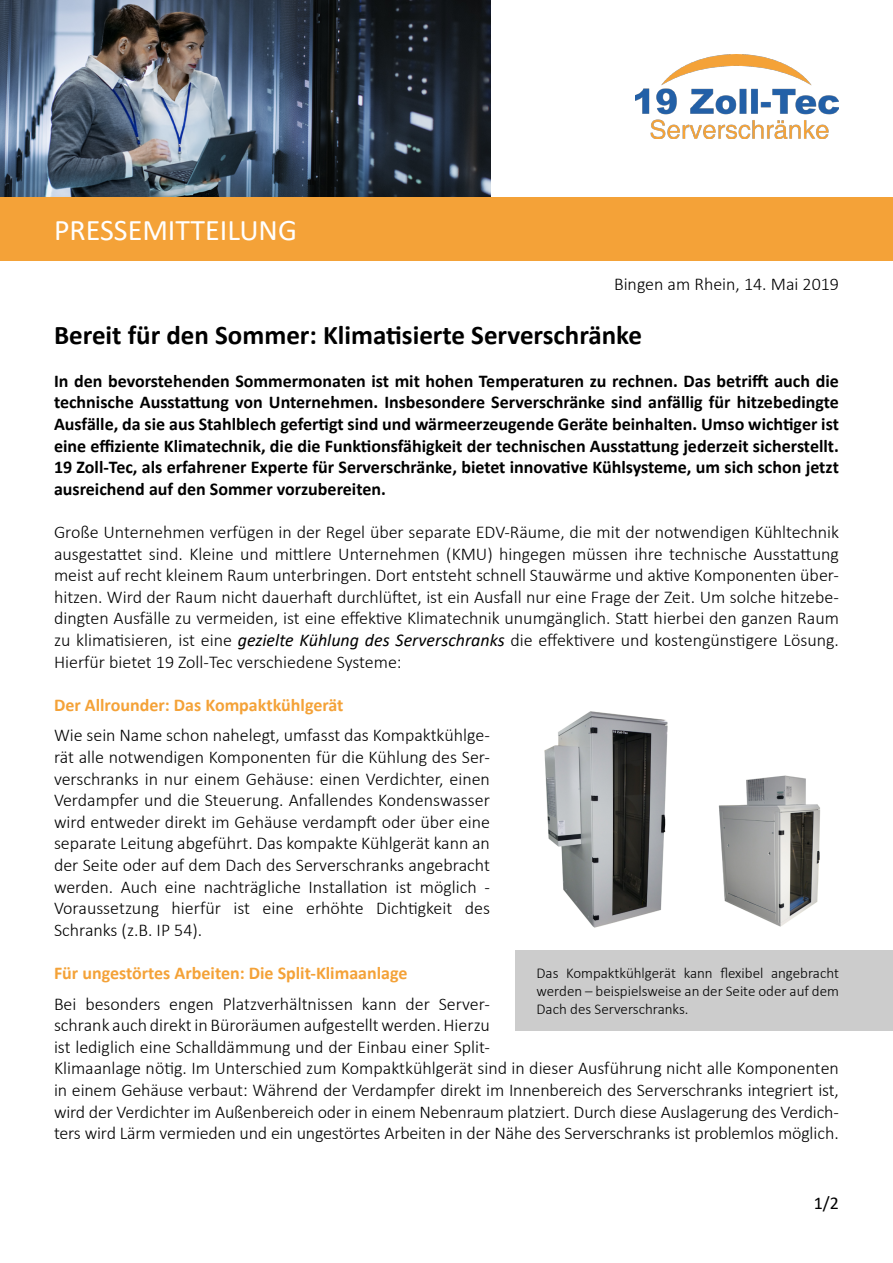
<style>
.page{position:relative;width:893px;height:1263px;background:#fff}
.page>*{position:absolute;margin:0;border:0;box-sizing:border-box;transform-origin:0 0}
.t1{font:30px "Calibri";color:#fff}
.t2{font:700 27px "Calibri";color:#000}
.t3{font:300 18px/21.6px "Calibri";letter-spacing:-.01em;color:#000;text-align:justify}
.t4{font:700 18px/21.6px "Calibri";color:#000;text-align:justify}
.t5{font:700 18px "Calibri";color:#f4a238}
.t6{font:18px "Calibri";color:#000}
.t7{font:300 15px/18px "Calibri";color:#000;text-align:justify}
.s1{font-weight:400;font-style:italic}
</style>
<div class="page">
<img style="left:0;top:0;width:491px;height:197px">
<img style="left:635px;top:54px;width:204px;height:84px">
<div style="left:0;top:197px;width:893px;height:63px;background:#f4a238"></div>
<div style="left:515px;top:950px;width:378px;height:80px;background:#ccc"></div>
<img style="left:544px;top:711px;width:124px;height:217px">
<img style="left:718px;top:775px;width:103px;height:152px">
<h1 class="t1" style="left:54px;top:209px;width:244px">PRESSEMITTEILUNG</h1>
<p class="t3" style="left:614px;top:272px;width:226px">Bingen am Rhein, 14. Mai 2019</p>
<h2 class="t2" style="left:54px;top:315px;width:590px">Bereit für den Sommer: Klimatisierte Serverschränke</h2>
<p class="t4" style="left:54px;top:370px;width:786px">In den bevorstehenden Sommermonaten ist mit hohen Temperaturen zu rechnen. Das betrifft auch die technische Ausstattung von Unternehmen. Insbesondere Serverschränke sind anfällig für hitzebedingte Ausfälle, da sie aus Stahlblech gefertigt sind und wärmeerzeugende Geräte beinhalten. Umso wichtiger ist eine effiziente Klimatechnik, die die Funktionsfähigkeit der technischen Ausstattung jederzeit sicherstellt.<br>19 Zoll-Tec, als erfahrener Experte für Serverschränke, bietet innovative Kühlsysteme, um sich schon jetzt ausreichend auf den Sommer vorzubereiten.</p>
<p class="t3" style="left:54px;top:520px;width:786px">Große Unternehmen verfügen in der Regel über separate EDV-Räume, die mit der notwendigen Kühltechnik ausgestattet sind. Kleine und mittlere Unternehmen (KMU) hingegen müssen ihre technische Ausstattung meist auf recht kleinem Raum unterbringen. Dort entsteht schnell Stauwärme und aktive Komponenten über&shy;hitzen. Wird der Raum nicht dauerhaft durchlüftet, ist ein Ausfall nur eine Frage der Zeit. Um solche hitzebe&shy;dingten Ausfälle zu vermeiden, ist eine effektive Klimatechnik unumgänglich. Statt hierbei den ganzen Raum zu klimatisieren, ist eine <span class="s1">gezielte Kühlung des Serverschranks</span> die effektivere und kostengünstigere Lösung.<br>Hierfür bietet 19 Zoll-Tec verschiedene Systeme:</p>
<p class="t5" style="left:54px;top:692px;width:291px">Der Allrounder: Das Kompaktkühlgerät</p>
<p class="t3" style="left:54px;top:724px;width:437px">Wie sein Name schon nahelegt, umfasst das Kompaktkühlge&shy;rät alle notwendigen Komponenten für die Kühlung des Ser&shy;verschranks in nur einem Gehäuse: einen Verdichter, einen Verdampfer und die Steuerung. Anfallendes Kondenswasser wird entweder direkt im Gehäuse verdampft oder über eine separate Leitung abgeführt. Das kompakte Kühlgerät kann an der Seite oder auf dem Dach des Serverschranks angebracht werden. Auch eine nachträgliche Installation ist möglich - Voraussetzung hierfür ist eine erhöhte Dichtigkeit des Schranks (z.B. IP 54).</p>
<p class="t5" style="left:54px;top:960px;width:355px">Für ungestörtes Arbeiten: Die Split-Klimaanlage</p>
<p class="t3" style="left:54px;top:992px;width:786px;text-align:left">Bei besonders engen Platzverhältnissen kann der Server-<br>schrank auch direkt in Büroräumen aufgestellt werden. Hierzu<br>ist lediglich eine Schalldämmung und der Einbau einer Split-<br>Klimaanlage nötig. Im Unterschied zum Kompaktkühlgerät sind in dieser Ausführung nicht alle Komponenten in einem Gehäuse verbaut: Während der Verdampfer direkt im Innenbereich des Serverschranks integriert ist, wird der Verdichter im Außenbereich oder in einem Nebenraum platziert. Durch diese Auslagerung des Verdich&shy;ters wird Lärm vermieden und ein ungestörtes Arbeiten in der Nähe des Serverschranks ist problemlos möglich.</p>
<p class="t7" style="left:536px;top:963px;width:304px">Das Kompaktkühlgerät kann flexibel angebracht werden – beispielsweise an der Seite oder auf dem Dach des Serverschranks.</p>
<p class="t6" style="left:814px;top:1190px;width:27px">1/2</p>
</div>
